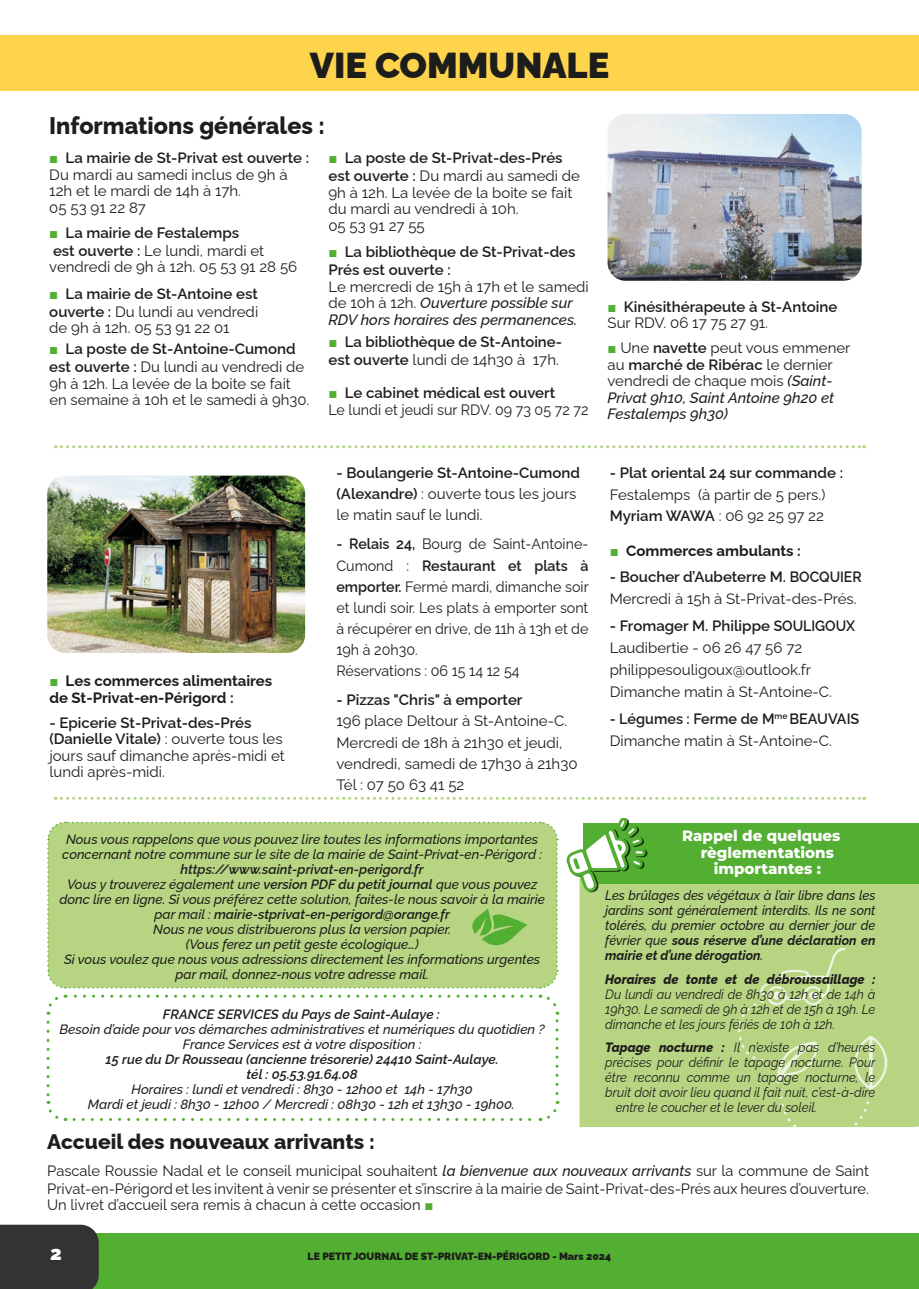
<style>
.page{position:relative;width:919px;height:1289px;background:#fff}
.page>*{position:absolute;margin:0;border:0;box-sizing:border-box;transform-origin:0 0}
.t1{font:900 36px "Raleway";color:#1d1d1b}
.t2{font:800 24px "Raleway";color:#1d1d1b}
.t3{font:800 21px "Raleway";color:#1d1d1b}
.t4{font:900 19.5px "Raleway";color:#fff}
.t5{font:15px/16.5px "Raleway";color:#1d1d1b}
.t6{font:600 15px/18px "Raleway";color:#1d1d1b}
.t7{font:15px/21px "Raleway";color:#1d1d1b;scale:.95 1}
.t8{font:italic 500 15px/16.5px "Raleway";color:#1d1d1b}
.t9{font:700 15px/16.5px "Raleway";color:#1d1d1b}
.t10{font:800 15px "Montserrat";color:#fff}
.t11{font:italic 500 13.5px/15px "Raleway";color:#1d1d1b;text-align:center}
.t12{font:italic 13.5px/15px "Raleway";color:#1d1d1b;text-align:justify;scale:.94 1}
.t13{font:italic 500 13.5px/15px "Raleway";color:#1d1d1b;text-align:justify;scale:.94 1}
.t14{font:italic 600 13.5px/15px "Raleway";color:#1d1d1b;text-align:center}
.t15{font:italic 800 13.5px "Raleway";color:#1d1d1b;scale:.94 1}
.t16{font:900 10.5px "Raleway";color:#1d1d1b}
.s1{font-family:"Times New Roman";font-weight:700;color:#53af32}
.s2{font-weight:600}
.s3{font-weight:400}
.s4{font-weight:400;font-style:normal}
.s5{font-family:"Times New Roman";color:#53af32}
.s6{font-family:"Times New Roman";font-weight:700;font-style:normal;color:#53af32}
.s7{font-weight:600;font-style:normal}
.s8{font-family:"Raleway";font-weight:400;font-size:36px;color:#53af32}
.s9{font-weight:700}
.s10{font-weight:800}
.s11{font-weight:500;font-style:italic}
</style>
<div class="page">
<div style="left:0;top:1233px;width:918px;height:55px;background:#53af32"></div>
<div style="left:0;top:1224px;width:99px;height:64px;background:#333"></div>
<img style="left:47px;top:475px;width:258px;height:178px">
<div style="left:0;top:36px;width:918px;height:55px;background:#ffd44d"></div>
<svg style="left:55px;top:445px;width:809px;height:3px"></svg>
<svg style="left:55px;top:796px;width:809px;height:3px"></svg>
<img style="left:607px;top:114px;width:254px;height:167px">
<div style="left:579px;top:883px;width:339px;height:243px;background:#b7d482"></div>
<svg style="left:737px;top:947px;width:150px;height:180px;background:#bad688"></svg>
<div style="left:583px;top:822px;width:335px;height:61px;background:#53af32"></div>
<svg style="left:46px;top:817px;width:601px;height:305px"></svg>
<h1 class="t1" style="left:310px;top:37px;width:301px">VIE COMMUNALE</h1>
<h2 class="t2" style="left:49px;top:106px;width:277px">Informations générales :</h2>
<p class="t5" style="left:49px;top:148px;width:261px"><span class="s1">■</span> <span class="s2">La mairie de St-Privat est ouverte :<br></span>Du mardi au samedi inclus de 9h à<br>12h et le mardi de 14h à 17h.<br>05 53 91 22 87</p>
<p class="t6" style="left:49px;top:222px;width:216px"><span class="s1">■</span> La mairie de Festalemps est ouverte : <span class="s3">Le lundi, mardi et</span></p>
<p class="t5" style="left:49px;top:257px;width:249px">vendredi de 9h à 12h. 05 53 91 28 56</p>
<p class="t6" style="left:49px;top:283px;width:210px"><span class="s1">■</span> La mairie de St-Antoine est ouverte : <span class="s3">Du lundi au vendredi</span></p>
<p class="t5" style="left:49px;top:318px;width:182px">de 9h à 12h. 05 53 91 22 01</p>
<p class="t6" style="left:49px;top:338px;width:256px"><span class="s1">■</span> La poste de St-Antoine-Cumond est ouverte : <span class="s3">Du lundi au vendredi de</span></p>
<p class="t5" style="left:49px;top:373px;width:261px">9h à 12h. La levée de la boite se fait en semaine à 10h et le samedi à 9h30.</p>
<p class="t6" style="left:328px;top:147px;width:253px"><span class="s1">■</span> La poste de St-Privat-des-Prés est ouverte : <span class="s3">Du mardi au samedi de</span></p>
<p class="t5" style="left:328px;top:182px;width:245px">9h à 12h. La levée de la boite se fait du mardi au vendredi à 10h.<br>05 53 91 27 55</p>
<p class="t6" style="left:328px;top:241px;width:248px"><span class="s1">■</span> La bibliothèque de St-Privat-des<br>Prés est ouverte :</p>
<p class="t8" style="left:328px;top:276px;width:262px"><span class="s4">Le mercredi de 15h à 17h et le samedi de 10h à 12h.</span> Ouverture possible sur<br>RDV hors horaires des permanences.</p>
<p class="t6" style="left:328px;top:331px;width:235px"><span class="s1">■</span> La bibliothèque de St-Antoine&shy;est ouverte <span class="s3">lundi de 14h30 à 17h.</span></p>
<p class="t7" style="left:328px;top:383px;width:275px;line-height:16.5px"><span class="s1">■</span> <span class="s2">Le cabinet médical est ouvert<br></span>Le lundi et jeudi sur RDV. 09 73 05 72 72</p>
<p class="t9" style="left:49px;top:671px;width:224px"><span class="s5">■</span> Les commerces alimentaires de St-Privat-en-Périgord :</p>
<p class="t5" style="left:49px;top:712px;width:237px"><span class="s2">- Epicerie St-Privat-des-Prés (Danielle Vitale)</span> : ouverte tous les jours sauf dimanche après-midi et lundi après-midi.</p>
<p class="t6" style="left:336px;top:460px;width:245px;line-height:21px">- Boulangerie St-Antoine-Cumond (Alexandre) <span class="s3">: ouverte tous les jours le matin sauf le lundi.</span></p>
<p class="t7" style="left:336px;top:532px;width:267px"><span class="s2">- Relais 24,</span> Bourg de Saint-Antoine-<br>Cumond : <span class="s2">Restaurant et plats à emporter.</span> Fermé mardi, dimanche soir et lundi soir. Les plats à emporter sont à récupérer en drive, de 11h à 13h et de<br>19h à 20h30.<br>Réservations : 06 15 14 12 54</p>
<p class="t6" style="left:336px;top:689px;width:187px">- Pizzas "Chris" à emporter</p>
<p class="t5" style="left:336px;top:709px;width:242px;line-height:21px">196 place Deltour à St-Antoine-C.<br>Mercredi de 18h à 21h30 et jeudi, vendredi, samedi de 17h30 à 21h30<br>Tél : 07 50 63 41 52</p>
<p class="t6" style="left:607px;top:296px;width:231px;line-height:16.5px"><span class="s1">■</span> Kinésithérapeute à St-Antoine<br><span class="s3">Sur RDV. 06 17 75 27 91.</span></p>
<p class="t8" style="left:607px;top:338px;width:244px"><span class="s6">■</span> <span class="s4">Une</span> <span class="s7">navette</span> <span class="s4">peut vous emmener au</span> <span class="s7">marché de Ribérac</span> <span class="s4">le dernier vendredi de chaque mois</span> (Saint-<br>Privat 9h10, Saint Antoine 9h20 et<br>Festalemps 9h30)</p>
<p class="t6" style="left:609px;top:462px;width:235px">- Plat oriental 24 sur commande :</p>
<p class="t5" style="left:609px;top:481px;width:217px;line-height:21.8px">Festalemps (à partir de 5 pers.)<br><span class="s2">Myriam WAWA</span> : 06 92 25 97 22</p>
<p class="t9" style="left:609px;top:540px;width:193px"><span class="s5">■</span> Commerces ambulants :</p>
<p class="t6" style="left:609px;top:566px;width:253px">- Boucher d’Aubeterre M. BOCQUIER</p>
<p class="t5" style="left:609px;top:588px;width:248px">Mercredi à 15h à St-Privat-des-Prés.</p>
<p class="t6" style="left:609px;top:615px;width:247px">- Fromager M. Philippe SOULIGOUX</p>
<p class="t5" style="left:609px;top:635px;width:224px;line-height:21.8px">Laudibertie - 06 26 47 56 72 philippesouligoux@outlook.fr<br>Dimanche matin à St-Antoine-C.</p>
<p class="t5" style="left:609px;top:706px;width:251px;line-height:21.8px"><span class="s2">- Légumes : Ferme de M</span><sup>me</sup> <span class="s2">BEAUVAIS<br></span>Dimanche matin à St-Antoine-C.</p>
<p class="t10" style="left:661px;top:826px;width:180px"><span class="s8">•</span> Rappel de quelques</p>
<p class="t10" style="left:668px;top:842px;width:167px"><span class="s8">•</span> règlementations</p>
<p class="t10" style="left:681px;top:858px;width:141px"><span class="s8">•</span> importantes :</p>
<p class="t13" style="left:605px;top:886px;width:289px">Les brûlages des végétaux à l’air libre dans les jardins sont généralement interdits. Ils ne sont tolérés, du premier octobre au dernier jour de février que <span class="s9">sous réserve d’une déclaration en mairie et d’une dérogation</span>.</p>
<p class="t15" style="left:605px;top:968px;width:289px">Horaires de tonte et de débroussaillage :</p>
<p class="t12" style="left:605px;top:984px;width:289px">Du lundi au vendredi de 8h30 à 12h et de 14h à 19h30. Le samedi de 9h à 12h et de 15h à 19h. Le dimanche et les jours fériés de 10h à 12h.</p>
<p class="t12" style="left:605px;top:1038px;width:289px"><span class="s10">Tapage nocturne :</span> Il n’existe pas d’heures</p>
<p class="t12" style="left:605px;top:1053px;width:289px">précises pour définir le tapage nocturne. Pour</p>
<p class="t12" style="left:605px;top:1068px;width:289px">être reconnu comme un tapage nocturne, le</p>
<p class="t12" style="left:605px;top:1083px;width:289px">bruit doit avoir lieu quand il fait nuit, c’est-à-dire</p>
<p class="t12" style="left:615px;top:1098px;width:216px">entre le coucher et le lever du soleil.</p>
<p class="t11" style="left:62px;top:830px;width:481px;text-align:left">Nous vous rappelons que vous pouvez lire toutes les informations importantes concernant notre commune sur le site de la mairie de Saint-Privat-en-Périgord :</p>
<p class="t11" style="left:59px;top:860px;width:487px"><span class="s2">https://www.saint-privat-en-perigord.fr<br></span>Vous y trouverez également une <span class="s2">version PDF du petit journal</span> que vous pouvez donc lire en ligne. Si vous préférez cette solution, faites-le nous savoir à la mairie par mail : <span class="s2">mairie-stprivat-en-perigord@orange.fr<br></span>Nous ne vous distribuerons plus la version papier.<br>(Vous ferez un petit geste écologique…)<br>Si vous voulez que nous vous adressions directement les informations urgentes par mail, donnez-nous votre adresse mail.</p>
<p class="t14" style="left:163px;top:1005px;width:278px">FRANCE SERVICES du Pays de Saint-Aulaye :</p>
<p class="t11" style="left:59px;top:1020px;width:487px">Besoin d’aide pour vos démarches administratives et numériques du quotidien ?<br>France Services est à votre disposition :</p>
<p class="t14" style="left:106px;top:1050px;width:394px">15 rue du Dr Rousseau (ancienne trésorerie) 24410 Saint-Aulaye. tél : 05.53.91.64.08</p>
<p class="t11" style="left:88px;top:1080px;width:428px">Horaires : lundi et vendredi : 8h30 - 12h00 et 14h - 17h30<br>Mardi et jeudi : 8h30 - 12h00 / Mercredi : 08h30 - 12h et 13h30 - 19h00.</p>
<h3 class="t3" style="left:47px;top:1124px;width:329px">Accueil des nouveaux arrivants :</h3>
<p class="t5" style="left:47px;top:1159px;width:823px;line-height:18px">Pascale Roussie Nadal et le conseil municipal souhaitent <span class="s11">la bienvenue aux nouveaux arrivants</span> sur la commune de Saint<br>Privat-en-Périgord et les invitent à venir se présenter et s’inscrire à la mairie de Saint-Privat-des-Prés aux heures d’ouverture.</p>
<p class="t5" style="left:47px;top:1194px;width:387px">Un livret d’accueil sera remis à chacun à cette occasion <span class="s5">■</span></p>
<h3 class="t4" style="left:50px;top:1237px;width:13px">2</h3>
<p class="t16" style="left:307px;top:1247px;width:305px">LE PETIT JOURNAL DE ST-PRIVAT-EN-PÉRIGORD - Mars 2024</p>
</div>
